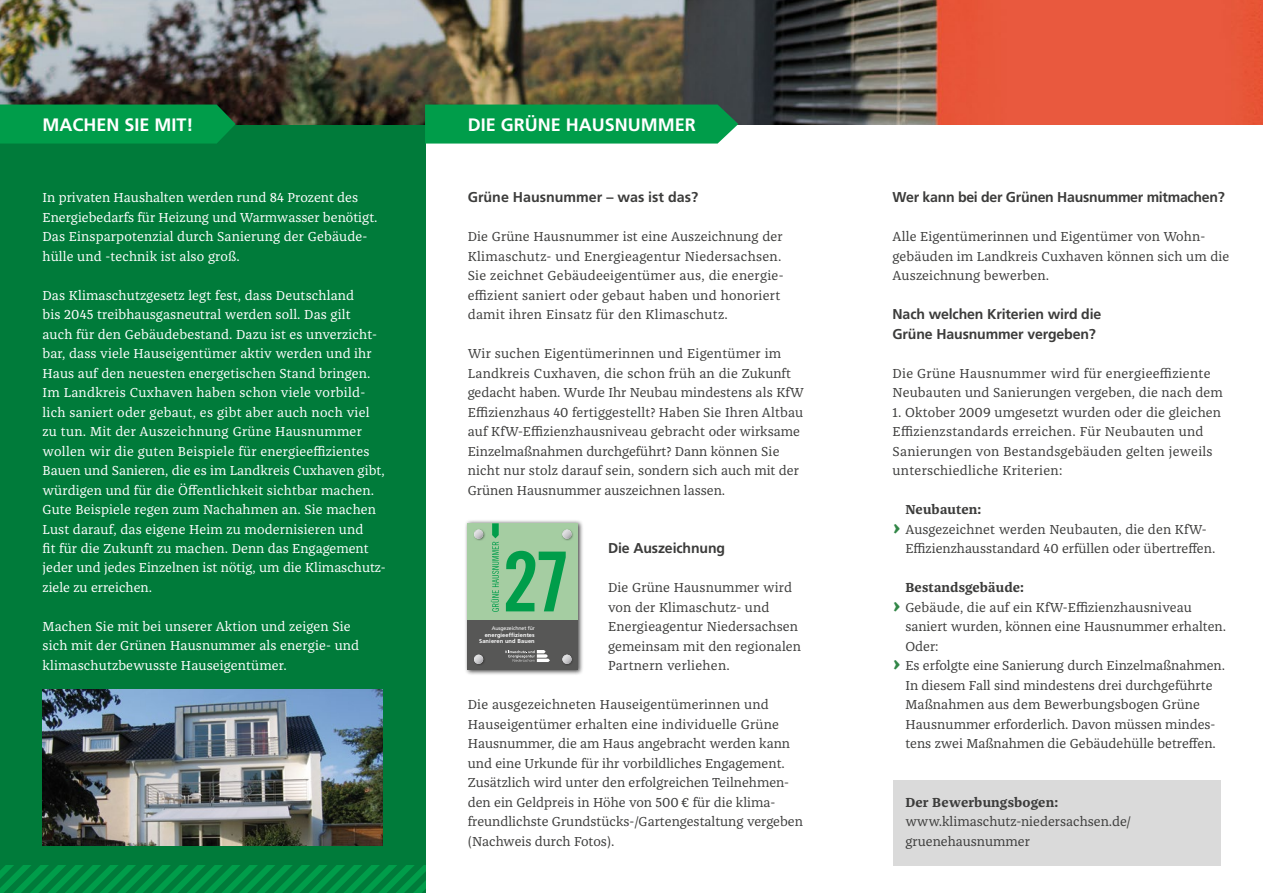
<style>
.page{position:relative;width:1263px;height:893px;background:#fff}
.page>*{position:absolute;margin:0;border:0;box-sizing:border-box;transform-origin:0 0}
.t1{font:82.8px "Trade Gothic LT Bold Cond Twenty";color:#009d4a}
.t2{font:700 18px "Frutiger LT Std";color:#fff}
.t3{font:700 14.25px/19.5px "Frutiger LT Std";letter-spacing:-.01em;color:#3c3c3b}
.t4{font:13.5px/19.5px "Franziska Pro";letter-spacing:.01em;color:#3c3c3b}
.t5{font:13.5px/19.5px "Franziska Pro";letter-spacing:.01em;color:#fff}
.t6{font:700 13.5px "Franziska Pro";letter-spacing:.01em;color:#3c3c3b}
.t7{font:700 5.7px/6.4px "Frutiger LT";letter-spacing:.02em;color:#fff;text-align:right}
.t8{font:5.25px "Frutiger LT";letter-spacing:-.01em;color:#fff}
.s1{font-weight:700;font-size:24px;color:#318647}
</style>
<div class="page">
<div style="left:892px;top:780px;width:328px;height:85px;background:#dadada"></div>
<div style="left:0;top:0;width:425px;height:893px;background:#007b3a"></div>
<svg style="left:0;top:865px;width:425px;height:28px"></svg>
<img style="left:0;top:0;width:1263px;height:124px">
<div style="left:425px;top:105px;width:313px;height:39px;background:#009d4a"></div>
<div style="left:464px;top:520px;width:119px;height:156px;background:#000;opacity:.75"></div>
<div style="left:468px;top:620px;width:110px;height:50px;background:#575756"></div>
<div style="left:468px;top:523px;width:110px;height:97px;background:#a5cda2"></div>
<svg style="left:491px;top:523px;width:8px;height:89px"></svg>
<svg style="left:505px;top:650px;width:45px;height:12px"></svg>
<svg style="left:474px;top:529px;width:11px;height:12px"></svg>
<svg style="left:562px;top:529px;width:11px;height:12px"></svg>
<svg style="left:474px;top:654px;width:11px;height:11px"></svg>
<svg style="left:562px;top:654px;width:11px;height:11px"></svg>
<img style="left:43px;top:690px;width:340px;height:156px">
<div style="left:0;top:105px;width:236px;height:39px;background:#009d4a"></div>
<h2 class="t2" style="left:43px;top:114px;width:153px">MACHEN SIE MIT!</h2>
<p class="t5" style="left:43px;top:188px;width:337px">In privaten Haushalten werden rund 84 Prozent des Energiebedarfs für Heizung und Warmwasser benötigt.<br>Das Einsparpotenzial durch Sanierung der Gebäude&shy;hülle und -technik ist also groß.</p>
<p class="t5" style="left:43px;top:285px;width:345px">Das Klimaschutzgesetz legt fest, dass Deutschland<br>bis 2045 treibhausgasneutral werden soll. Das gilt<br>auch für den Gebäudebestand. Dazu ist es unverzicht&shy;bar, dass viele Hauseigentümer aktiv werden und ihr Haus auf den neuesten energetischen Stand bringen.<br>Im Landkreis Cuxhaven haben schon viele vorbild&shy;lich saniert oder gebaut, es gibt aber auch noch viel zu tun. Mit der Auszeichnung Grüne Hausnummer wollen wir die guten Beispiele für energieeffizientes Bauen und Sanieren, die es im Landkreis Cuxhaven gibt, würdigen und für die Öffentlichkeit sichtbar machen.<br>Gute Beispiele regen zum Nachahmen an. Sie machen Lust darauf, das eigene Heim zu modernisieren und<br>fit für die Zukunft zu machen. Denn das Engagement jeder und jedes Einzelnen ist nötig, um die Klimaschutz&shy;ziele zu erreichen.</p>
<p class="t5" style="left:43px;top:617px;width:318px">Machen Sie mit bei unserer Aktion und zeigen Sie sich mit der Grünen Hausnummer als energie- und klimaschutzbewusste Hauseigentümer.</p>
<h2 class="t2" style="left:468px;top:114px;width:229px">DIE GRÜNE HAUSNUMMER</h2>
<p class="t3" style="left:468px;top:187px;width:232px">Grüne Hausnummer – was ist das?</p>
<p class="t4" style="left:468px;top:227px;width:316px">Die Grüne Hausnummer ist eine Auszeichnung der Klimaschutz- und Energieagentur Niedersachsen.<br>Sie zeichnet Gebäudeeigentümer aus, die energie&shy;effizient saniert oder gebaut haben und honoriert damit ihren Einsatz für den Klimaschutz.</p>
<p class="t4" style="left:468px;top:344px;width:338px">Wir suchen Eigentümerinnen und Eigentümer im Landkreis Cuxhaven, die schon früh an die Zukunft gedacht haben. Wurde Ihr Neubau mindestens als KfW Effizienzhaus 40 fertiggestellt? Haben Sie Ihren Altbau auf KfW-Effizienzhausniveau gebracht oder wirksame Einzelmaßnahmen durchgeführt? Dann können Sie nicht nur stolz darauf sein, sondern sich auch mit der Grünen Hausnummer auszeichnen lassen.</p>
<p class="t3" style="left:608px;top:538px;width:119px">Die Auszeichnung</p>
<p class="t4" style="left:608px;top:578px;width:195px">Die Grüne Hausnummer wird von der Klimaschutz- und<br>Energieagentur Niedersachsen gemeinsam mit den regionalen<br>Partnern verliehen.</p>
<p class="t4" style="left:468px;top:695px;width:337px">Die ausgezeichneten Hauseigentümerinnen und Hauseigentümer erhalten eine individuelle Grüne Hausnummer, die am Haus angebracht werden kann und eine Urkunde für ihr vorbildliches Engagement.<br>Zusätzlich wird unter den erfolgreichen Teilnehmen&shy;den ein Geldpreis in Höhe von 500 € für die klima&shy;freundlichste Grundstücks-/Gartengestaltung vergeben (Nachweis durch Fotos).</p>
<h1 class="t1" style="left:502px;top:532px;width:70px">27</h1>
<p class="t8" style="left:492px;top:625px;width:45px">Ausgezeichnet für</p>
<p class="t7" style="left:479px;top:632px;width:57px">energieeffizientes<br>Sanieren und Bauen</p>
<p class="t3" style="left:892px;top:187px;width:334px">Wer kann bei der Grünen Hausnummer mitmachen?</p>
<p class="t4" style="left:892px;top:227px;width:338px">Alle Eigentümerinnen und Eigentümer von Wohn&shy;gebäuden im Landkreis Cuxhaven können sich um die<br>Auszeichnung bewerben.</p>
<p class="t3" style="left:892px;top:304px;width:210px">Nach welchen Kriterien wird die<br>Grüne Hausnummer vergeben?</p>
<p class="t4" style="left:892px;top:363px;width:332px">Die Grüne Hausnummer wird für energieeffiziente<br>Neubauten und Sanierungen vergeben, die nach dem</p>
<p class="t4" style="left:892px;top:402px;width:330px">1. Oktober 2009 umgesetzt wurden oder die gleichen Effizienzstandards erreichen. Für Neubauten und Sanierungen von Bestandsgebäuden gelten jeweils unterschiedliche Kriterien:</p>
<p class="t6" style="left:905px;top:501px;width:78px">Neubauten:</p>
<p class="t4" style="left:892px;top:519px;width:316px"><span class="s1">›</span> Ausgezeichnet werden Neubauten, die den KfW-</p>
<p class="t4" style="left:905px;top:539px;width:311px">Effizienzhausstandard 40 erfüllen oder übertreffen.</p>
<p class="t6" style="left:905px;top:579px;width:120px">Bestandsgebäude:</p>
<p class="t4" style="left:892px;top:597px;width:301px"><span class="s1">›</span> Gebäude, die auf ein KfW-Effizienzhausniveau</p>
<p class="t4" style="left:905px;top:617px;width:322px">saniert wurden, können eine Hausnummer erhalten.</p>
<p class="t4" style="left:905px;top:636px;width:35px">Oder:</p>
<p class="t4" style="left:892px;top:656px;width:334px"><span class="s1">›</span> Es erfolgte eine Sanierung durch Einzelmaßnahmen.</p>
<p class="t4" style="left:905px;top:675px;width:309px">In diesem Fall sind mindestens drei durchgeführte</p>
<p class="t4" style="left:905px;top:695px;width:296px">Maßnahmen aus dem Bewerbungsbogen Grüne</p>
<p class="t4" style="left:905px;top:714px;width:312px">Hausnummer erforderlich. Davon müssen mindes-</p>
<p class="t4" style="left:905px;top:734px;width:312px">tens zwei Maßnahmen die Gebäudehülle betreffen.</p>
<p class="t6" style="left:905px;top:793px;width:154px">Der Bewerbungsbogen:</p>
<p class="t4" style="left:905px;top:812px;width:227px">www.klimaschutz-niedersachsen.de/ gruenehausnummer</p>
</div>
